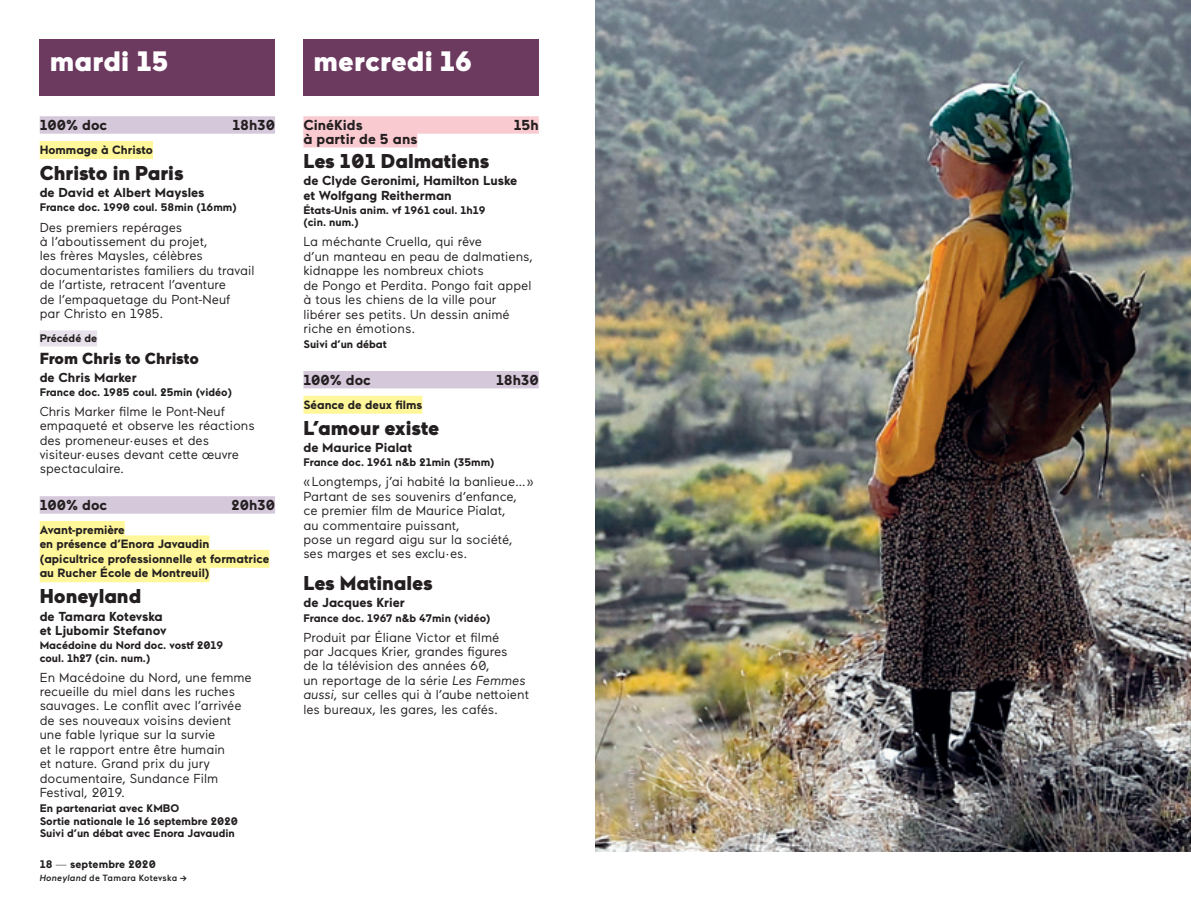
<style>
.page{position:relative;width:1191px;height:908px;background:#fff}
.page>*{position:absolute;margin:0;border:0;box-sizing:border-box;transform-origin:0 0}
.t1{font:900 28px "Maax";letter-spacing:.005em;color:#fff}
.t2{font:900 20px "Maax";color:#231f20}
.t3{font:900 16px "Maax";color:#231f20}
.t4{font:700 14.4px "Maax";color:#231f20}
.t5{font:13px/14.4px "Maax";color:#231f20}
.t6{font:700 13px/14.4px "Maax";color:#231f20}
.t7{font:700 12px/14.4px "Maax";color:#231f20}
.t8{font:700 11px/12.4px "Maax";color:#231f20}
.t9{font:500 9px "Maax";letter-spacing:.025em;color:#231f20}
.s1{font-weight:300}
.s2{font-style:italic}
</style>
<div class="page">
<div style="left:40px;top:40px;width:235px;height:56px;background:#6c395f"></div>
<div style="left:40px;top:116px;width:235px;height:18px;background:#d5c8db"></div>
<div style="left:40px;top:141px;width:113px;height:18px;background:#fff79a"></div>
<div style="left:40px;top:330px;width:57px;height:16px;background:#e8e1eb"></div>
<div style="left:40px;top:496px;width:235px;height:17px;background:#d5c8db"></div>
<div style="left:40px;top:520px;width:85px;height:18px;background:#fff79a"></div>
<div style="left:40px;top:535px;width:169px;height:18px;background:#fff79a"></div>
<div style="left:40px;top:549px;width:229px;height:18px;background:#fff79a"></div>
<div style="left:40px;top:564px;width:170px;height:18px;background:#fff79a"></div>
<div style="left:303px;top:40px;width:236px;height:56px;background:#6c395f"></div>
<div style="left:303px;top:116px;width:236px;height:18px;background:#f9cad0"></div>
<div style="left:303px;top:130px;width:114px;height:17px;background:#f9cad0"></div>
<div style="left:303px;top:371px;width:236px;height:17px;background:#d5c8db"></div>
<div style="left:303px;top:395px;width:119px;height:18px;background:#fff79a"></div>
<img style="left:595px;top:0;width:596px;height:850px">
<h1 class="t1" style="left:50px;top:42px;width:120px">mardi 15</h1>
<p class="t4" style="left:40px;top:115px;width:69px">100% doc</p>
<p class="t4" style="left:232px;top:115px;width:44px">18h30</p>
<p class="t7" style="left:40px;top:142px;width:115px">Hommage à Christo</p>
<h2 class="t2" style="left:40px;top:160px;width:145px">Christo in Paris</h2>
<p class="t6" style="left:40px;top:185px;width:166px">de David et Albert Maysles</p>
<p class="t8" style="left:40px;top:201px;width:199px">France doc. 1990 coul. 58min (16mm)</p>
<p class="t5" style="left:40px;top:219px;width:216px">Des premiers repérages<br>à l’aboutissement du projet,<br>les frères Maysles, célèbres documentaristes familiers du travail de l’artiste, retracent l’aventure<br>de l’empaquetage du Pont-Neuf<br>par Christo en 1985.</p>
<p class="t8" style="left:40px;top:331px;width:59px">Précédé de</p>
<p class="t3" style="left:40px;top:348px;width:161px">From Chris to Christo</p>
<p class="t6" style="left:40px;top:369px;width:98px">de Chris Marker</p>
<p class="t8" style="left:40px;top:385px;width:194px">France doc. 1985 coul. 25min (vidéo)</p>
<p class="t5" style="left:40px;top:403px;width:216px">Chris Marker filme le Pont-Neuf empaqueté et observe les réactions des promeneur·euses et des visiteur·euses devant cette œuvre spectaculaire.</p>
<p class="t4" style="left:40px;top:495px;width:69px">100% doc</p>
<p class="t4" style="left:231px;top:495px;width:45px">20h30</p>
<p class="t7" style="left:40px;top:522px;width:231px">Avant-première<br>en présence d’Enora Javaudin (apicultrice professionnelle et formatrice au Rucher École de Montreuil)</p>
<h2 class="t2" style="left:40px;top:583px;width:103px">Honeyland</h2>
<p class="t6" style="left:40px;top:608px;width:128px">de Tamara Kotevska et Ljubomir Stefanov</p>
<p class="t8" style="left:40px;top:638px;width:185px">Macédoine du Nord doc. vostf 2019 coul. 1h27 (cin. num.)</p>
<p class="t5" style="left:40px;top:669px;width:214px">En Macédoine du Nord, une femme recueille du miel dans les ruches sauvages. Le conflit avec l’arrivée de ses nouveaux voisins devient une fable lyrique sur la survie<br>et le rapport entre être humain<br>et nature. Grand prix du jury documentaire, Sundance Film<br>Festival, 2019.</p>
<p class="t8" style="left:40px;top:801px;width:200px">En partenariat avec KMBO<br>Sortie nationale le 16 septembre 2020<br>Suivi d’un débat avec Enora Javaudin</p>
<p class="t8" style="left:40px;top:857px;width:118px">18 <span class="s1">—</span> septembre 2020</p>
<p class="t9" style="left:40px;top:871px;width:149px"><span class="s2">Honeyland</span> de Tamara Kotevska →</p>
<h1 class="t1" style="left:314px;top:42px;width:160px">mercredi 16</h1>
<p class="t4" style="left:303px;top:115px;width:61px">CinéKids</p>
<p class="t4" style="left:514px;top:115px;width:26px">15h</p>
<p class="t4" style="left:303px;top:129px;width:115px">à partir de 5 ans</p>
<h2 class="t2" style="left:303px;top:148px;width:187px">Les 101 Dalmatiens</h2>
<p class="t6" style="left:303px;top:173px;width:215px">de Clyde Geronimi, Hamilton Luske et Wolfgang Reitherman</p>
<p class="t8" style="left:303px;top:203px;width:183px">États-Unis anim. vf 1961 coul. 1h19 (cin. num.)</p>
<p class="t5" style="left:303px;top:234px;width:231px">La méchante Cruella, qui rêve<br>d’un manteau en peau de dalmatiens, kidnappe les nombreux chiots<br>de Pongo et Perdita. Pongo fait appel à tous les chiens de la ville pour libérer ses petits. Un dessin animé riche en émotions.</p>
<p class="t8" style="left:303px;top:337px;width:85px">Suivi d’un débat</p>
<p class="t4" style="left:303px;top:370px;width:69px">100% doc</p>
<p class="t4" style="left:496px;top:370px;width:44px">18h30</p>
<p class="t7" style="left:303px;top:396px;width:120px">Séance de deux films</p>
<h2 class="t2" style="left:303px;top:414px;width:137px">L’amour existe</h2>
<p class="t6" style="left:303px;top:439px;width:110px">de Maurice Pialat</p>
<p class="t8" style="left:303px;top:455px;width:193px">France doc. 1961 n&amp;b 21min (35mm)</p>
<p class="t5" style="left:303px;top:473px;width:231px">« Longtemps, j’ai habité la banlieue… »<br>Partant de ses souvenirs d’enfance, ce premier film de Maurice Pialat,<br>au commentaire puissant,<br>pose un regard aigu sur la société, ses marges et ses exclu·es.</p>
<h2 class="t2" style="left:303px;top:569px;width:131px">Les Matinales</h2>
<p class="t6" style="left:303px;top:594px;width:103px">de Jacques Krier</p>
<p class="t8" style="left:303px;top:610px;width:188px">France doc. 1967 n&amp;b 47min (vidéo)</p>
<p class="t5" style="left:303px;top:629px;width:227px">Produit par Éliane Victor et filmé<br>par Jacques Krier, grandes figures<br>de la télévision des années 60,<br>un reportage de la série <span class="s2">Les Femmes aussi</span>, sur celles qui à l’aube nettoient les bureaux, les gares, les cafés.</p>
</div>
